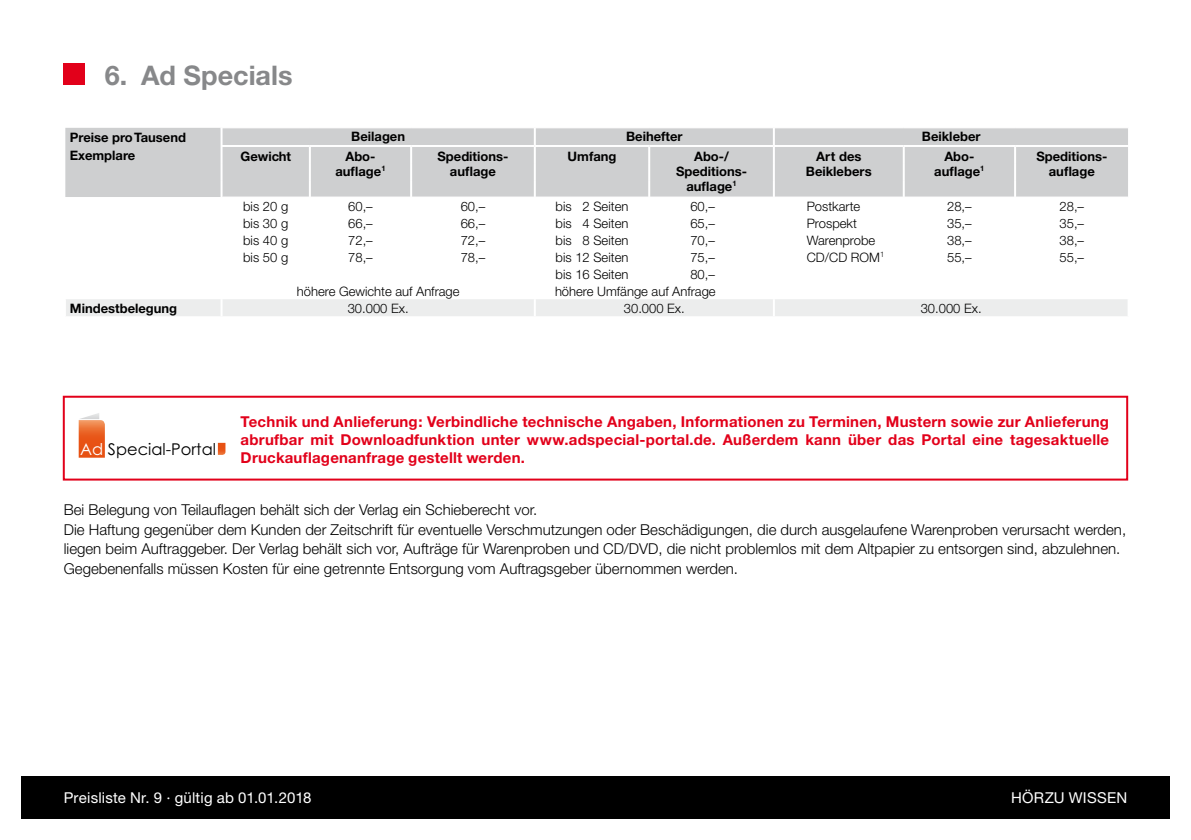
<style>
.page{position:relative;width:1191px;height:840px;background:#fff}
.page>*{position:absolute;margin:0;border:0;box-sizing:border-box;transform-origin:0 0}
.t1{font:700 27px "Helvetica Neue CE";color:#87888a}
.t2{font:16.2px "Century Gothic";color:#000}
.t3{font:300 15px/19.8px "Helvetica Neue";color:#000}
.t4{font:700 15px/18px "Helvetica Neue CE";letter-spacing:.015em;color:#e2001a;text-align:justify}
.t5{font:15px "Helvetica Neue CE";letter-spacing:.015em;color:#fff}
.t6{font:300 13px "Helvetica Neue";color:#000}
.t7{font:700 13px/15px "Helvetica Neue CE";color:#000;text-align:center}
.s1{color:#fff}
</style>
<div class="page">
<div style="left:21px;top:775px;width:1148px;height:43px;background:#000"></div>
<div style="left:64px;top:64px;width:21px;height:21px;background:#e2001a"></div>
<svg style="left:65px;top:128px;width:1063px;height:188px"></svg>
<div style="left:63px;top:395px;width:1065px;height:85px;border:2px solid #e2001a"></div>
<svg style="left:79px;top:420px;width:26px;height:37px"></svg>
<img style="left:80px;top:413px;width:19px;height:6px">
<svg style="left:218px;top:442px;width:7px;height:12px"></svg>
<h1 class="t1" style="left:105px;top:58px;width:189px">6. Ad Specials</h1>
<p class="t7" style="left:70px;top:130px;width:118px">Preise pro Tausend</p>
<p class="t7" style="left:351px;top:129px;width:55px">Beilagen</p>
<p class="t7" style="left:626px;top:129px;width:58px">Beihefter</p>
<p class="t7" style="left:922px;top:129px;width:60px">Beikleber</p>
<p class="t7" style="left:70px;top:147px;width:67px">Exemplare</p>
<p class="t7" style="left:240px;top:148px;width:52px">Gewicht</p>
<p class="t7" style="left:335px;top:148px;width:52px">Abo&shy;auflage<sup>1</sup></p>
<p class="t7" style="left:437px;top:148px;width:72px">Speditions&shy;auflage</p>
<p class="t7" style="left:567px;top:148px;width:50px">Umfang</p>
<p class="t7" style="left:676px;top:148px;width:72px">Abo-/<br>Speditions&shy;auflage<sup>1</sup></p>
<p class="t7" style="left:806px;top:148px;width:67px">Art des<br>Beiklebers</p>
<p class="t7" style="left:934px;top:148px;width:52px">Abo&shy;auflage<sup>1</sup></p>
<p class="t7" style="left:1036px;top:148px;width:72px">Speditions&shy;auflage</p>
<p class="t6" style="left:243px;top:198px;width:47px">bis 20 g</p>
<p class="t6" style="left:348px;top:198px;width:26px">60,–</p>
<p class="t6" style="left:461px;top:198px;width:26px">60,–</p>
<p class="t6" style="left:555px;top:198px;width:74px">bis 2 Seiten</p>
<p class="t6" style="left:690px;top:198px;width:26px">60,–</p>
<p class="t6" style="left:806px;top:198px;width:55px">Postkarte</p>
<p class="t6" style="left:947px;top:198px;width:26px">28,–</p>
<p class="t6" style="left:1059px;top:198px;width:26px">28,–</p>
<p class="t6" style="left:243px;top:215px;width:47px">bis 30 g</p>
<p class="t6" style="left:348px;top:215px;width:26px">66,–</p>
<p class="t6" style="left:461px;top:215px;width:26px">66,–</p>
<p class="t6" style="left:555px;top:215px;width:74px">bis 4 Seiten</p>
<p class="t6" style="left:690px;top:215px;width:26px">65,–</p>
<p class="t6" style="left:806px;top:215px;width:52px">Prospekt</p>
<p class="t6" style="left:947px;top:215px;width:26px">35,–</p>
<p class="t6" style="left:1059px;top:215px;width:26px">35,–</p>
<p class="t6" style="left:243px;top:232px;width:47px">bis 40 g</p>
<p class="t6" style="left:348px;top:232px;width:26px">72,–</p>
<p class="t6" style="left:461px;top:232px;width:26px">72,–</p>
<p class="t6" style="left:555px;top:232px;width:74px">bis 8 Seiten</p>
<p class="t6" style="left:690px;top:232px;width:26px">70,–</p>
<p class="t6" style="left:806px;top:232px;width:70px">Warenprobe</p>
<p class="t6" style="left:947px;top:232px;width:26px">38,–</p>
<p class="t6" style="left:1059px;top:232px;width:26px">38,–</p>
<p class="t6" style="left:243px;top:249px;width:47px">bis 50 g</p>
<p class="t6" style="left:348px;top:249px;width:26px">78,–</p>
<p class="t6" style="left:461px;top:249px;width:26px">78,–</p>
<p class="t6" style="left:555px;top:249px;width:74px">bis 12 Seiten</p>
<p class="t6" style="left:690px;top:249px;width:26px">75,–</p>
<p class="t6" style="left:806px;top:249px;width:79px">CD/CD ROM<sup>1</sup></p>
<p class="t6" style="left:947px;top:249px;width:26px">55,–</p>
<p class="t6" style="left:1059px;top:249px;width:26px">55,–</p>
<p class="t6" style="left:555px;top:266px;width:74px">bis 16 Seiten</p>
<p class="t6" style="left:690px;top:266px;width:26px">80,–</p>
<p class="t6" style="left:297px;top:283px;width:164px">höhere Gewichte auf Anfrage</p>
<p class="t6" style="left:555px;top:283px;width:162px">höhere Umfänge auf Anfrage</p>
<p class="t7" style="left:70px;top:300px;width:109px">Mindestbelegung</p>
<p class="t6" style="left:348px;top:300px;width:62px">30.000 Ex.</p>
<p class="t6" style="left:624px;top:300px;width:62px">30.000 Ex.</p>
<p class="t6" style="left:920px;top:300px;width:62px">30.000 Ex.</p>
<p class="t2" style="left:80px;top:437px;width:137px"><span class="s1">Ad</span> Special-Portal</p>
<p class="t4" style="left:241px;top:413px;width:870px">Technik und Anlieferung: Verbindliche technische Angaben, Informationen zu Terminen, Mustern sowie zur Anlieferung abrufbar mit Downloadfunktion unter www.adspecial-portal.de. Außerdem kann über das Portal eine tagesaktuelle Druckauflagenanfrage gestellt werden.</p>
<p class="t3" style="left:64px;top:499px;width:1064px">Bei Belegung von Teilauflagen behält sich der Verlag ein Schieberecht vor.<br>Die Haftung gegenüber dem Kunden der Zeitschrift für eventuelle Verschmutzungen oder Beschädigungen, die durch ausgelaufene Warenproben verursacht werden, liegen beim Auftraggeber. Der Verlag behält sich vor, Aufträge für Warenproben und CD/DVD, die nicht problemlos mit dem Altpapier zu entsorgen sind, abzulehnen.<br>Gegebenenfalls müssen Kosten für eine getrennte Entsorgung vom Auftragsgeber übernommen werden.</p>
<p class="t5" style="left:64px;top:788px;width:249px">Preisliste Nr. 9 · gültig ab 01.01.2018</p>
<p class="t5" style="left:1011px;top:788px;width:117px">HÖRZU WISSEN</p>
</div>
